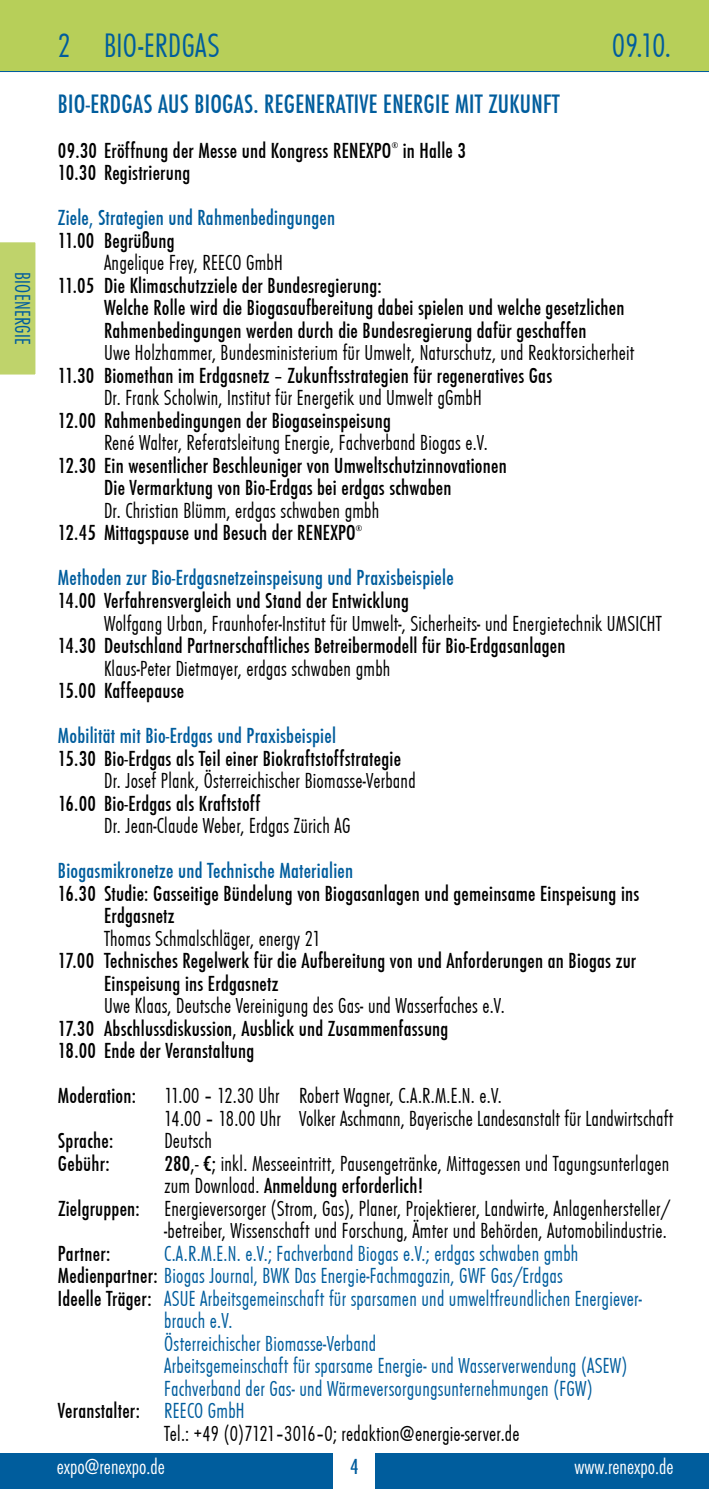
<style>
.page{position:relative;width:709px;height:1489px;background:#fff}
.page>*{position:absolute;margin:0;border:0;box-sizing:border-box;transform-origin:0 0}
.t1{font:35px "Futura T Lig Con";color:#005d9d}
.t2{font:27.5px "Futura T Med Con";letter-spacing:.01em;color:#005d9d}
.t3{font:22.5px "Futura T Med Con";letter-spacing:.01em;color:#000}
.t4{font:22.5px/22.5px "Futura T Lig Con";letter-spacing:.01em;color:#000}
.t5{font:22.5px "Futura T Lig Con";letter-spacing:.01em;color:#005d9d}
.t6{font:22.5px/45px "Futura T Med Con";letter-spacing:.01em;color:#005d9d}
.t7{font:22.5px "Futura TCE Lig Con";color:#fff}
.t8{font:8.5px "Futura T Med Con";color:#000}
.s1{color:#000}
.s2{font-family:"Futura T Med Con"}
.s3{font-family:"Futura T Lig Con"}
.s4{font-family:"Futura T Med Con";color:#000}
.s5{font-family:"Futura T Lig Con";color:#005d9d}
</style>
<div class="page">
<div style="left:0;top:1453px;width:333px;height:35px;background:#005d9d"></div>
<div style="left:376px;top:1453px;width:333px;height:35px;background:#005d9d"></div>
<hr style="left:0;top:71px;width:709px;height:1px;background:#005d9d">
<div style="left:0;top:242px;width:36px;height:133px;background:#bfd36b"></div>
<div style="left:0;top:0;width:709px;height:71px;background:#b7cf59"></div>
<p class="t5" style="left:35px;top:272px;width:74px;rotate:90deg">BIOENERGIE</p>
<p class="t1" style="left:58px;top:26px;width:109px">2 Bio-Erdgas</p>
<p class="t1" style="left:612px;top:26px;width:60px">09.10.</p>
<p class="t2" style="left:58px;top:89px;width:503px">Bio-Erdgas aus Biogas. Regenerative Energi e mit Zu kunft</p>
<p class="t3" style="left:58px;top:138px;width:284px">09.30 Eröffnung der Messe und Kongress RENEX</p>
<p class="t3" style="left:374px;top:138px;width:17px">PO</p>
<p class="t8" style="left:392px;top:141px;width:8px">®</p>
<p class="t3" style="left:402px;top:138px;width:63px">in Halle 3</p>
<p class="t6" style="left:58px;top:151px;width:279px"><span class="s1">10.30 Registrierung<br></span>Ziele, Strategien und Rahmenbedingungen</p>
<p class="t3" style="left:58px;top:228px;width:118px">11.00 Begrüßung</p>
<p class="t4" style="left:104px;top:252px;width:178px">Angelique Frey, REECO GmbH</p>
<p class="t3" style="left:58px;top:273px;width:325px">11.05 Die Klimaschutzziele der Bundesregierung:</p>
<p class="t3" style="left:104px;top:296px;width:522px">Welche Rolle wird die Biogasaufbereitung dabei spielen und welche gesetzlichen</p>
<p class="t3" style="left:104px;top:318px;width:484px">Rahmenbedingungen werden durch die Bundesregierung dafür geschaffen</p>
<p class="t4" style="left:104px;top:342px;width:532px">Uwe Holzhammer, Bundesministerium für Umwelt, Naturschutz, und Reaktorsicherheit</p>
<p class="t3" style="left:58px;top:363px;width:496px">11.30 Biomethan im Erdgasnetz – Zukunftsstrategien für regeneratives Gas</p>
<p class="t4" style="left:104px;top:387px;width:377px">Dr. Frank Scholwin, Institut für Energetik und Umwelt gGmbH</p>
<p class="t3" style="left:58px;top:408px;width:334px">12.00 Rahmenbedingungen der Biogaseinspeisung</p>
<p class="t4" style="left:104px;top:432px;width:385px">René Walter, Referatsleitung Energie, Fachverband Biogas e.V.</p>
<p class="t3" style="left:58px;top:453px;width:450px">12.30 Ein wesentlicher Beschleuniger von Umweltschutzinnovationen</p>
<p class="t3" style="left:104px;top:476px;width:349px">Die Vermarktung von Bio-Erdgas bei erdgas schwaben</p>
<p class="t4" style="left:104px;top:500px;width:277px">Dr. Christian Blümm, erdgas schwaben gmbh</p>
<p class="t3" style="left:58px;top:521px;width:249px">12.45 Mittagspause und Besuch der RENEX</p>
<p class="t3" style="left:338px;top:521px;width:17px">PO</p>
<p class="t8" style="left:356px;top:523px;width:8px">®</p>
<p class="t6" style="left:58px;top:556px;width:397px">Methoden zur Bio-Erdgasnetzeinspeisung und Praxisbeispiele</p>
<p class="t3" style="left:58px;top:588px;width:352px">14.00 Verfahrensvergleich und Stand der Entwicklung</p>
<p class="t4" style="left:104px;top:612px;width:559px">Wolfgang Urban, Fraunhofer-Institut für Umwelt-, Sicherheits- und Energietechnik UMSICHT</p>
<p class="t3" style="left:58px;top:633px;width:509px">14.30 Deutschland Partnerschaftliches Betreibermodell für Bio-Erdgasanlagen</p>
<p class="t4" style="left:58px;top:657px;width:334px">Klaus-Peter Dietmayer, erdgas schwaben gmbh</p>
<p class="t3" style="left:58px;top:678px;width:128px">15.00 Kaffeepause</p>
<p class="t6" style="left:58px;top:713px;width:279px">Mobilität mit Bio-Erdgas und Praxisbeispiel</p>
<p class="t3" style="left:58px;top:746px;width:344px">15.30 Bio-Erdgas als Teil einer Biokraftstoffstrategie</p>
<p class="t4" style="left:104px;top:770px;width:313px">Dr. Josef Plank, Österreichischer Biomasse-Verband</p>
<p class="t3" style="left:58px;top:791px;width:204px">16.00 Bio-Erdgas als Kraftstoff</p>
<p class="t4" style="left:104px;top:815px;width:248px">Dr. Jean-Claude Weber, Erdgas Zürich AG</p>
<p class="t6" style="left:58px;top:848px;width:297px">Biogasmikronetze und Technische Materialien</p>
<p class="t3" style="left:58px;top:881px;width:583px">16.30 Studie: Gasseitige Bündelung von Biogasanlagen und gemeinsame Einspeisung ins</p>
<p class="t3" style="left:104px;top:903px;width:72px">Erdgasnetz</p>
<p class="t4" style="left:104px;top:927px;width:218px">Thomas Schmalschläger, energy 21</p>
<p class="t3" style="left:58px;top:948px;width:580px">17.00 Technisches Regelwerk für die Aufbereitung von und Anforderungen an Biogas zur</p>
<p class="t3" style="left:104px;top:971px;width:176px">Einspeisung ins Erdgasnetz</p>
<p class="t4" style="left:104px;top:995px;width:402px">Uwe Klaas, Deutsche Vereinigung des Gas- und Wasserfaches e.V.</p>
<p class="t3" style="left:58px;top:1016px;width:392px">17.30 Abschlussdiskussion, Ausblick und Zusammenfassung</p>
<p class="t3" style="left:58px;top:1038px;width:198px">18.00 Ende der Veranstaltung</p>
<p class="t3" style="left:58px;top:1083px;width:79px">Moderation:</p>
<p class="t4" style="left:164px;top:1085px;width:510px">11.00 – 12.30 Uhr Robert Wagner, C.A.R.M.E.N. e.V.<br>14.00 – 18.00 Uhr Volker Aschmann, Bayerische Landesanstalt für Landwirtschaft</p>
<p class="t3" style="left:58px;top:1128px;width:57px">Sprache:</p>
<p class="t4" style="left:164px;top:1130px;width:49px">Deutsch</p>
<p class="t3" style="left:58px;top:1151px;width:53px">Gebühr:</p>
<p class="t4" style="left:164px;top:1152px;width:506px"><span class="s2">280,- €;</span> inkl. Messeeintritt, Pausengetränke, Mittagessen und Tagungsunterlagen</p>
<p class="t3" style="left:164px;top:1173px;width:260px"><span class="s3">zum Download.</span> Anmeldung erforderlich!</p>
<p class="t4" style="left:58px;top:1197px;width:613px"><span class="s2">Zielgruppen:</span> Energieversorger (Strom, Gas), Planer, Projektierer, Landwirte, Anlagenhersteller/</p>
<p class="t4" style="left:164px;top:1220px;width:504px">-betreiber, Wissenschaft und Forschung, Ämter und Behörden, Automobilindustrie.</p>
<p class="t3" style="left:58px;top:1241px;width:54px">Partner:</p>
<p class="t5" style="left:164px;top:1241px;width:415px">C.A.R.M.E.N. e.V.; Fachverband Biogas e.V.; erdgas schwaben gmbh</p>
<p class="t5" style="left:58px;top:1263px;width:506px"><span class="s4">Medienpartner:</span> Biogas Journal, BWK Das Energie-Fachmagazin, GWF Gas/Erdgas</p>
<p class="t5" style="left:58px;top:1286px;width:585px"><span class="s4">Ideelle Träger:</span> ASUE Arbeitsgemeinschaft für sparsamen und umweltfreundlichen Energiever-</p>
<p class="t5" style="left:164px;top:1308px;width:69px">brauch e.V.</p>
<p class="t5" style="left:164px;top:1331px;width:213px">Österreichischer Biomasse-Verband</p>
<p class="t5" style="left:164px;top:1353px;width:464px">Arbeitsgemeinschaft für sparsame Energie- und Wasserverwendung (ASEW)</p>
<p class="t5" style="left:164px;top:1376px;width:430px">Fachverband der Gas- und Wärmeversorgungsunternehmungen (FGW)</p>
<p class="t3" style="left:58px;top:1398px;width:186px">Veranstalter: <span class="s5">REECO GmbH</span></p>
<p class="t4" style="left:164px;top:1422px;width:357px">Tel.: +49 (0)7121–3016–0; redaktion@energie-server.de</p>
<p class="t7" style="left:57px;top:1453px;width:110px">expo@renexpo.de</p>
<p class="t7" style="left:574px;top:1453px;width:100px">www.renexpo.de</p>
</div>
